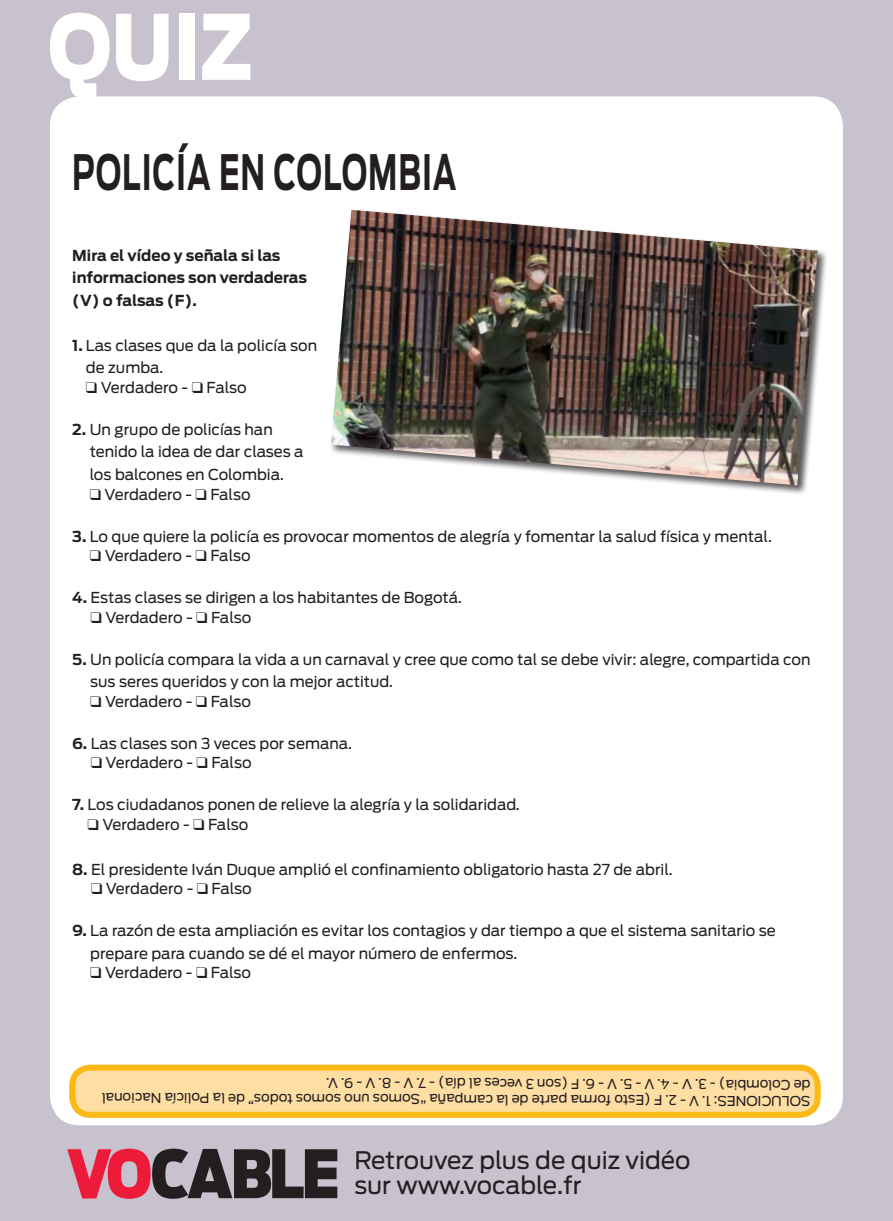
<style>
.page{position:relative;width:893px;height:1221px;background:#fff}
.page>*{position:absolute;margin:0;border:0;box-sizing:border-box;transform-origin:0 0}
.t1{font:900 89.1px "Antenna";color:#fff;scale:.83 1}
.t2{font:700 48.45px "Antenna";letter-spacing:.03em;color:#231f20;scale:.62 1}
.t3{font:24px/25.5px "Antenna";color:#231f20}
.t4{font:15px/22.5px "Antenna";color:#231f20}
.t5{font:700 15px/22.5px "Antenna";color:#231f20}
.t6{font:13.5px/15.8px "Antenna";letter-spacing:-.005em;color:#231f20}
.s1{font-weight:700}
</style>
<div class="page">
<div style="left:0;top:0;width:893px;height:1220px;background:#c8c2cf"></div>
<div style="left:50px;top:96px;width:793px;height:1029px;background:#fff;border-radius:30px"></div>
<svg style="left:67px;top:1148px;width:270px;height:50px"></svg>
<div style="left:72px;top:1067px;width:746px;height:47px;background:#ffdea4;border-radius:18px"></div>
<div style="left:69px;top:1064px;width:752px;height:53px;border:6px solid #fcb814;border-radius:18px"></div>
<div style="left:329px;top:208px;width:499px;height:288px;background:#231f20;opacity:.75"></div>
<img style="left:331px;top:210px;width:487px;height:275px">
<h1 class="t1" style="left:48px;top:-6px;width:248px">QUIZ</h1>
<h2 class="t2" style="left:72px;top:143px;width:621px">POLICÍA EN COLOMBIA</h2>
<p class="t5" style="left:72px;top:244px;width:236px">Mira el vídeo y señala si las informaciones son verdaderas (V) o falsas (F).</p>
<p class="t4" style="left:86px;top:334px;width:233px;text-indent:-14px"><span class="s1">1.</span> Las clases que da la policía son de zumba.</p>
<p class="t4" style="left:86px;top:376px;width:162px">❑ Verdadero - ❑ Falso</p>
<p class="t4" style="left:90px;top:418px;width:215px;text-indent:-18px"><span class="s1">2.</span> Un grupo de policías han tenido la idea de dar clases a los balcones en Colombia.</p>
<p class="t4" style="left:90px;top:483px;width:162px">❑ Verdadero - ❑ Falso</p>
<p class="t4" style="left:72px;top:525px;width:701px"><span class="s1">3.</span> Lo que quiere la policía es provocar momentos de alegría y fomentar la salud física y mental.</p>
<p class="t4" style="left:90px;top:544px;width:162px">❑ Verdadero - ❑ Falso</p>
<p class="t4" style="left:72px;top:586px;width:391px"><span class="s1">4.</span> Estas clases se dirigen a los habitantes de Bogotá.</p>
<p class="t4" style="left:91px;top:606px;width:162px">❑ Verdadero - ❑ Falso</p>
<p class="t4" style="left:90px;top:648px;width:722px;text-indent:-18px"><span class="s1">5.</span> Un policía compara la vida a un carnaval y cree que como tal se debe vivir: alegre, compartida con sus seres queridos y con la mejor actitud.</p>
<p class="t4" style="left:90px;top:690px;width:162px">❑ Verdadero - ❑ Falso</p>
<p class="t4" style="left:72px;top:732px;width:281px"><span class="s1">6.</span> Las clases son 3 veces por semana.</p>
<p class="t4" style="left:91px;top:751px;width:162px">❑ Verdadero - ❑ Falso</p>
<p class="t4" style="left:72px;top:793px;width:449px"><span class="s1">7.</span> Los ciudadanos ponen de relieve la alegría y la solidaridad.</p>
<p class="t4" style="left:88px;top:813px;width:162px">❑ Verdadero - ❑ Falso</p>
<p class="t4" style="left:72px;top:858px;width:602px"><span class="s1">8.</span> El presidente Iván Duque amplió el confinamiento obligatorio hasta 27 de abril.</p>
<p class="t4" style="left:91px;top:877px;width:162px">❑ Verdadero - ❑ Falso</p>
<p class="t4" style="left:90px;top:919px;width:687px;text-indent:-18px"><span class="s1">9.</span> La razón de esta ampliación es evitar los contagios y dar tiempo a que el sistema sanitario se prepare para cuando se dé el mayor número de enfermos.</p>
<p class="t4" style="left:90px;top:961px;width:162px">❑ Verdadero - ❑ Falso</p>
<p class="t6" style="left:810px;top:1107px;width:711px;rotate:-180deg">SOLUCIONES: 1. V - 2. F (Esto forma parte de la campaña “Somos uno somos todos” de la Policía Nacional de Colombia) - 3. V - 4. V - 5. V - 6. F (son 3 veces al día) - 7. V - 8. V - 9. V.</p>
<h3 class="t3" style="left:354px;top:1147px;width:338px">Retrouvez plus de quiz vidéo sur www.vocable.fr</h3>
</div>
